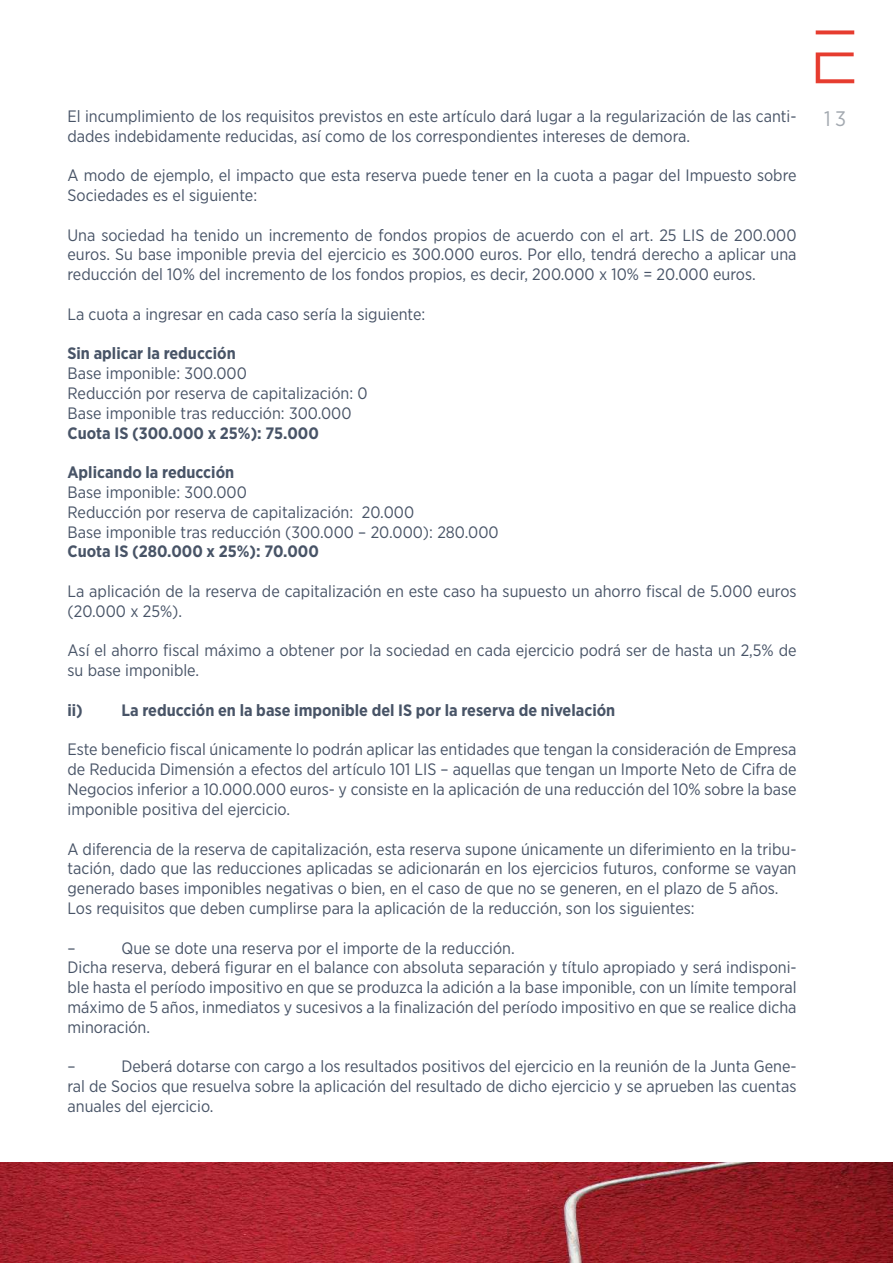
<style>
.page{position:relative;width:893px;height:1263px;background:#fff}
.page>*{position:absolute;margin:0;border:0;box-sizing:border-box;transform-origin:0 0}
.t1{font:21px "Gotham Narrow";color:#a3a9b0}
.t2{font:16.5px/19.8px "Gotham Narrow";color:#485467}
.t3{font:700 16.5px "Gotham Narrow";color:#485467}
</style>
<div class="page">
<img style="left:815px;top:30px;width:40px;height:54px">
<img style="left:0;top:1162px;width:893px;height:101px">
<p class="t2" style="left:68px;top:106px;width:730px">El incumplimiento de los requisitos previstos en este artículo dará lugar a la regularización de las canti-</p>
<p class="t1" style="left:824px;top:106px;width:23px">13</p>
<p class="t2" style="left:68px;top:126px;width:624px">dades indebidamente reducidas, así como de los correspondientes intereses de demora.</p>
<p class="t2" style="left:68px;top:165px;width:731px">A modo de ejemplo, el impacto que esta reserva puede tener en la cuota a pagar del Impuesto sobre<br>Sociedades es el siguiente:</p>
<p class="t2" style="left:68px;top:225px;width:731px;text-align:justify">Una sociedad ha tenido un incremento de fondos propios de acuerdo con el art. 25 LIS de 200.000 euros. Su base imponible previa del ejercicio es 300.000 euros. Por ello, tendrá derecho a aplicar una reducción del 10% del incremento de los fondos propios, es decir, 200.000 x 10% = 20.000 euros.</p>
<p class="t2" style="left:68px;top:304px;width:359px">La cuota a ingresar en cada caso sería la siguiente:</p>
<p class="t3" style="left:68px;top:343px;width:170px">Sin aplicar la reducción</p>
<p class="t2" style="left:68px;top:363px;width:302px">Base imponible: 300.000<br>Reducción por reserva de capitalización: 0<br>Base imponible tras reducción: 300.000</p>
<p class="t3" style="left:68px;top:422px;width:253px">Cuota IS (300.000 x 25%): 75.000</p>
<p class="t3" style="left:68px;top:462px;width:168px">Aplicando la reducción</p>
<p class="t2" style="left:68px;top:482px;width:433px">Base imponible: 300.000<br>Reducción por reserva de capitalización: 20.000<br>Base imponible tras reducción (300.000 – 20.000): 280.000</p>
<p class="t3" style="left:68px;top:541px;width:253px">Cuota IS (280.000 x 25%): 70.000</p>
<p class="t2" style="left:68px;top:581px;width:731px">La aplicación de la reserva de capitalización en este caso ha supuesto un ahorro fiscal de 5.000 euros (20.000 x 25%).</p>
<p class="t2" style="left:68px;top:640px;width:731px">Así el ahorro fiscal máximo a obtener por la sociedad en cada ejercicio podrá ser de hasta un 2,5% de su base imponible.</p>
<p class="t3" style="left:68px;top:699px;width:549px">ii) La reducción en la base imponible del IS por la reserva de nivelación</p>
<p class="t2" style="left:68px;top:739px;width:731px;text-align:justify">Este beneficio fiscal únicamente lo podrán aplicar las entidades que tengan la consideración de Empresa de Reducida Dimensión a efectos del artículo 101 LIS – aquellas que tengan un Importe Neto de Cifra de Negocios inferior a 10.000.000 euros- y consiste en la aplicación de una reducción del 10% sobre la base imponible positiva del ejercicio.</p>
<p class="t2" style="left:68px;top:838px;width:730px">A diferencia de la reserva de capitalización, esta reserva supone únicamente un diferimiento en la tribu&shy;tación, dado que las reducciones aplicadas se adicionarán en los ejercicios futuros, conforme se vayan generado bases imponibles negativas o bien, en el caso de que no se generen, en el plazo de 5 años.<br>Los requisitos que deben cumplirse para la aplicación de la reducción, son los siguientes:</p>
<p class="t2" style="left:68px;top:937px;width:10px">–</p>
<p class="t2" style="left:68px;top:937px;width:731px;text-indent:54px">Que se dote una reserva por el importe de la reducción.<br>Dicha reserva, deberá figurar en el balance con absoluta separación y título apropiado y será indisponi&shy;ble hasta el período impositivo en que se produzca la adición a la base imponible, con un límite temporal máximo de 5 años, inmediatos y sucesivos a la finalización del período impositivo en que se realice dicha minoración.</p>
<p class="t2" style="left:68px;top:1056px;width:10px">–</p>
<p class="t2" style="left:68px;top:1056px;width:731px;text-align:justify;text-indent:54px">Deberá dotarse con cargo a los resultados positivos del ejercicio en la reunión de la Junta Gene&shy;ral de Socios que resuelva sobre la aplicación del resultado de dicho ejercicio y se aprueben las cuentas anuales del ejercicio.</p>
</div>
